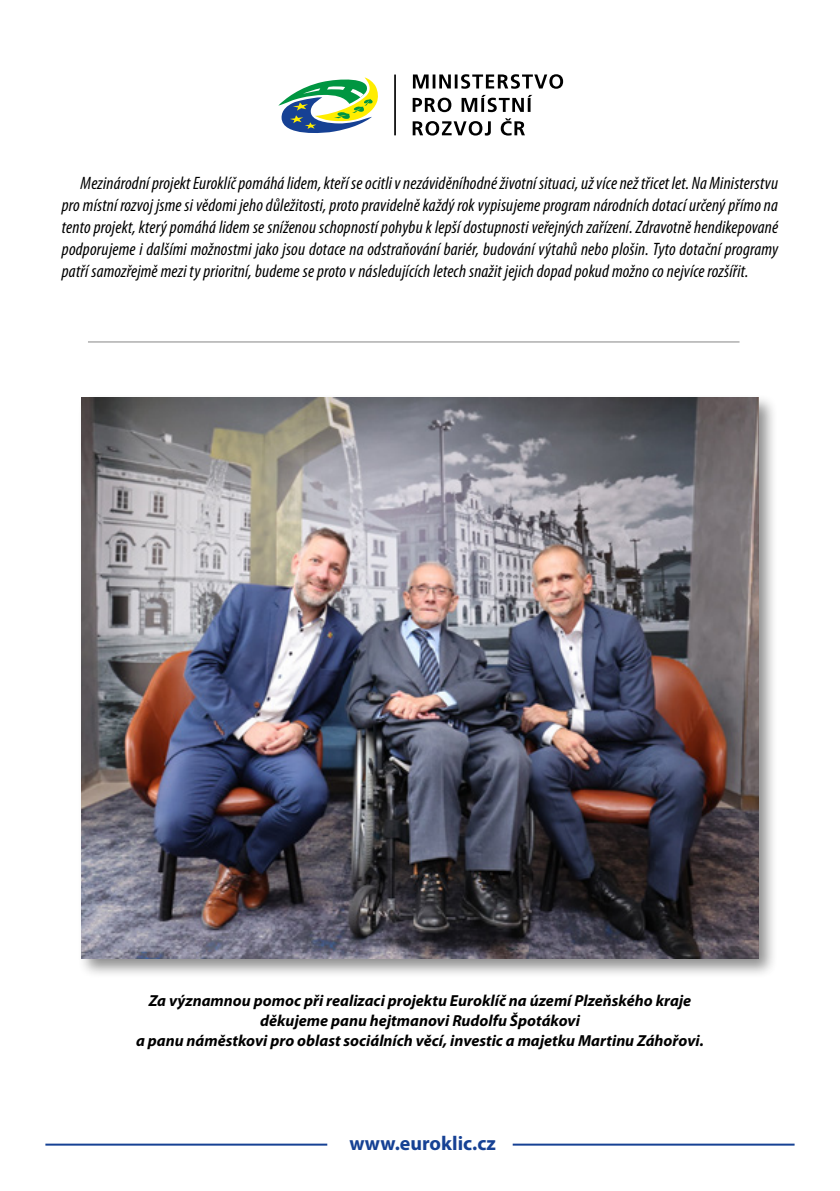
<style>
.page{position:relative;width:840px;height:1191px;background:#fff}
.page>*{position:absolute;margin:0;border:0;box-sizing:border-box;transform-origin:0 0}
.t1{font:700 20px "Myriad Pro";color:#164194}
.t2{font:italic condensed 18px/22px "Myriad Pro";letter-spacing:.01em;color:#000;text-align:justify}
.t3{font:italic 700 16px/20px "Myriad Pro";color:#000;text-align:center}
</style>
<div class="page">
<hr style="left:45px;top:1143px;width:282px;height:2px;background:#164194">
<hr style="left:512px;top:1143px;width:282px;height:2px;background:#164194">
<svg style="left:394px;top:74px;width:168px;height:62px"></svg>
<svg style="left:278px;top:77px;width:100px;height:56px"></svg>
<hr style="left:88px;top:341px;width:651px;height:1px;background:#878787">
<div style="left:78px;top:394px;width:700px;height:584px;background:#000;opacity:.45"></div>
<img style="left:82px;top:398px;width:675px;height:560px">
<p class="t2" style="left:62px;top:172px;width:717px;text-indent:19px">Mezinárodní projekt Euroklíč pomáhá lidem, kteří se ocitli v nezáviděníhodné životní situaci, už více než třicet let. Na Ministerstvu pro místní rozvoj jsme si vědomi jeho důležitosti, proto pravidelně každý rok vypisujeme program národních dotací určený přímo na tento projekt, který pomáhá lidem se sníženou schopností pohybu k lepší dostupnosti veřejných zařízení. Zdravotně hendikepované podporujeme i dalšími možnostmi jako jsou dotace na odstraňování bariér, budování výtahů nebo plošin. Tyto dotační programy patří samozřejmě mezi ty prioritní, budeme se proto v následujících letech snažit jejich dopad pokud možno co nejvíce rozšířit.</p>
<p class="t3" style="left:136px;top:990px;width:569px">Za významnou pomoc při realizaci projektu Euroklíč na území Plzeňského kraje děkujeme panu hejtmanovi Rudolfu Špotákovi<br>a panu náměstkovi pro oblast sociálních věcí, investic a majetku Martinu Záhořovi.</p>
<p class="t1" style="left:349px;top:1129px;width:148px">www.euroklic.cz</p>
</div>
